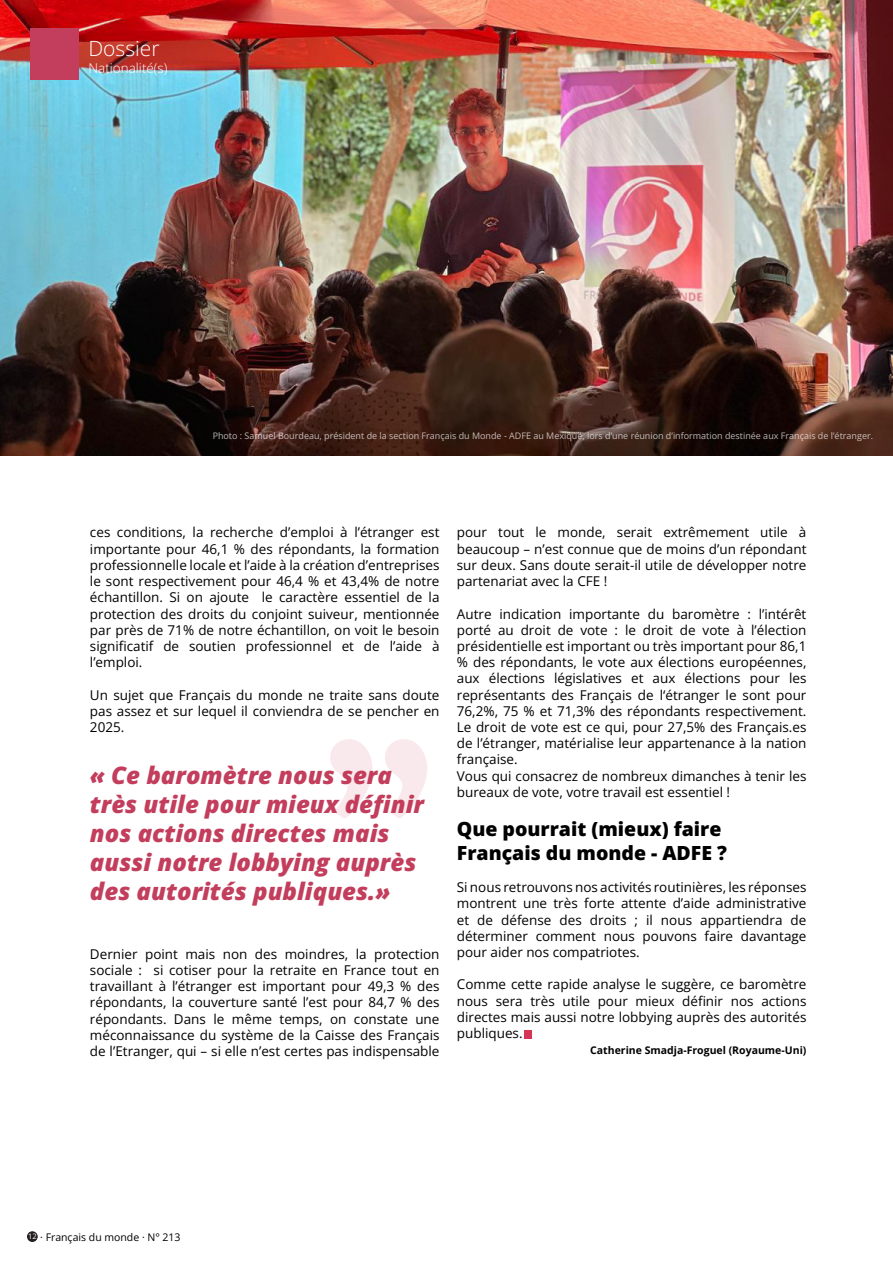
<style>
.page{position:relative;width:893px;height:1263px;background:#fff}
.page>*{position:absolute;margin:0;border:0;box-sizing:border-box;transform-origin:0 0}
.t1{font:italic 800 24px/28.8px "Open Sans";color:#c33e5c}
.t2{font:300 21px "Open Sans";color:#fff}
.t3{font:800 19.5px/23.4px "Open Sans";color:#000001}
.t4{font:13.5px/16.2px "Open Sans";color:#000001;text-align:justify}
.t5{font:300 13.5px "Open Sans";color:#fff}
.t6{font:700 10.5px "Open Sans";color:#000001}
.t7{font:10.5px "Open Sans";color:#000001}
.t8{font:9px "Open Sans";color:#fff}
</style>
<div class="page">
<img style="left:0;top:0;width:893px;height:456px">
<div style="left:27px;top:1231px;width:11px;height:11px;background:#231f20;border-radius:50%"></div>
<div style="left:30px;top:28px;width:48px;height:52px;background:#c33e5c"></div>
<svg style="left:330px;top:739px;width:97px;height:79px"></svg>
<div style="left:524px;top:1030px;width:8px;height:8px;background:#d63457"></div>
<h2 class="t2" style="left:88px;top:40px;width:73px">Dossier</h2>
<p class="t5" style="left:88px;top:62px;width:81px">Nationalité(s)</p>
<p class="t8" style="left:213px;top:432px;width:662px">Photo : Samuel Bourdeau, président de la section Français du Monde - ADFE au Mexique, lors d’une réunion d’information destinée aux Français de l’étranger.</p>
<p class="t4" style="left:90px;top:526px;width:351px">ces conditions, la recherche d’emploi à l’étranger est importante pour 46,1 % des répondants, la formation professionnelle locale et l’aide à la création d’entreprises le sont respectivement pour 46,4 % et 43,4% de notre échantillon. Si on ajoute le caractère essentiel de la protection des droits du conjoint suiveur, mentionnée par près de 71% de notre échantillon, on voit le besoin significatif de soutien professionnel et de l’aide à l’emploi.</p>
<p class="t4" style="left:90px;top:688px;width:351px">Un sujet que Français du monde ne traite sans doute pas assez et sur lequel il conviendra de se pencher en 2025.</p>
<h1 class="t1" style="left:90px;top:764px;width:335px">« Ce baromètre nous sera très utile pour mieux définir nos actions directes mais aussi notre lobbying auprès des autorités publiques.»</h1>
<p class="t4" style="left:90px;top:947px;width:351px">Dernier point mais non des moindres, la protection sociale : si cotiser pour la retraite en France tout en travaillant à l’étranger est important pour 49,3 % des répondants, la couverture santé l’est pour 84,7 % des répondants. Dans le même temps, on constate une méconnaissance du système de la Caisse des Français de l’Etranger, qui – si elle n’est certes pas indispensable</p>
<p class="t4" style="left:457px;top:524px;width:351px">pour tout le monde, serait extrêmement utile à beaucoup – n’est connue que de moins d’un répondant sur deux. Sans doute serait-il utile de développer notre partenariat avec la CFE !</p>
<p class="t4" style="left:457px;top:605px;width:351px;text-align:left">Autre indication importante du baromètre : l’intérêt porté au droit de vote : le droit de vote à l’élection présidentielle est important ou très important pour 86,1 % des répondants, le vote aux élections européennes, aux élections législatives et aux élections pour les représentants des Français de l‘étranger le sont pour 76,2%, 75 % et 71,3% des répondants respectivement.<br>Le droit de vote est ce qui, pour 27,5% des Français.es de l’étranger, matérialise leur appartenance à la nation française.<br>Vous qui consacrez de nombreux dimanches à tenir les bureaux de vote, votre travail est essentiel !</p>
<h3 class="t3" style="left:457px;top:819px;width:272px">Que pourrait (mieux) faire<br>Français du monde - ADFE ?</h3>
<p class="t4" style="left:457px;top:880px;width:351px">Si nous retrouvons nos activités routinières, les réponses montrent une très forte attente d’aide administrative et de défense des droits ; il nous appartiendra de déterminer comment nous pouvons faire davantage pour aider nos compatriotes.</p>
<p class="t4" style="left:457px;top:978px;width:351px">Comme cette rapide analyse le suggère, ce baromètre nous sera très utile pour mieux définir nos actions directes mais aussi notre lobbying auprès des autorités publiques.</p>
<p class="t6" style="left:590px;top:1046px;width:218px">Catherine Smadja-Froguel (Royaume-Uni)</p>
<p class="t7" style="left:28px;top:1233px;width:154px"><sup>12</sup> · Français du monde · N° 213</p>
</div>
